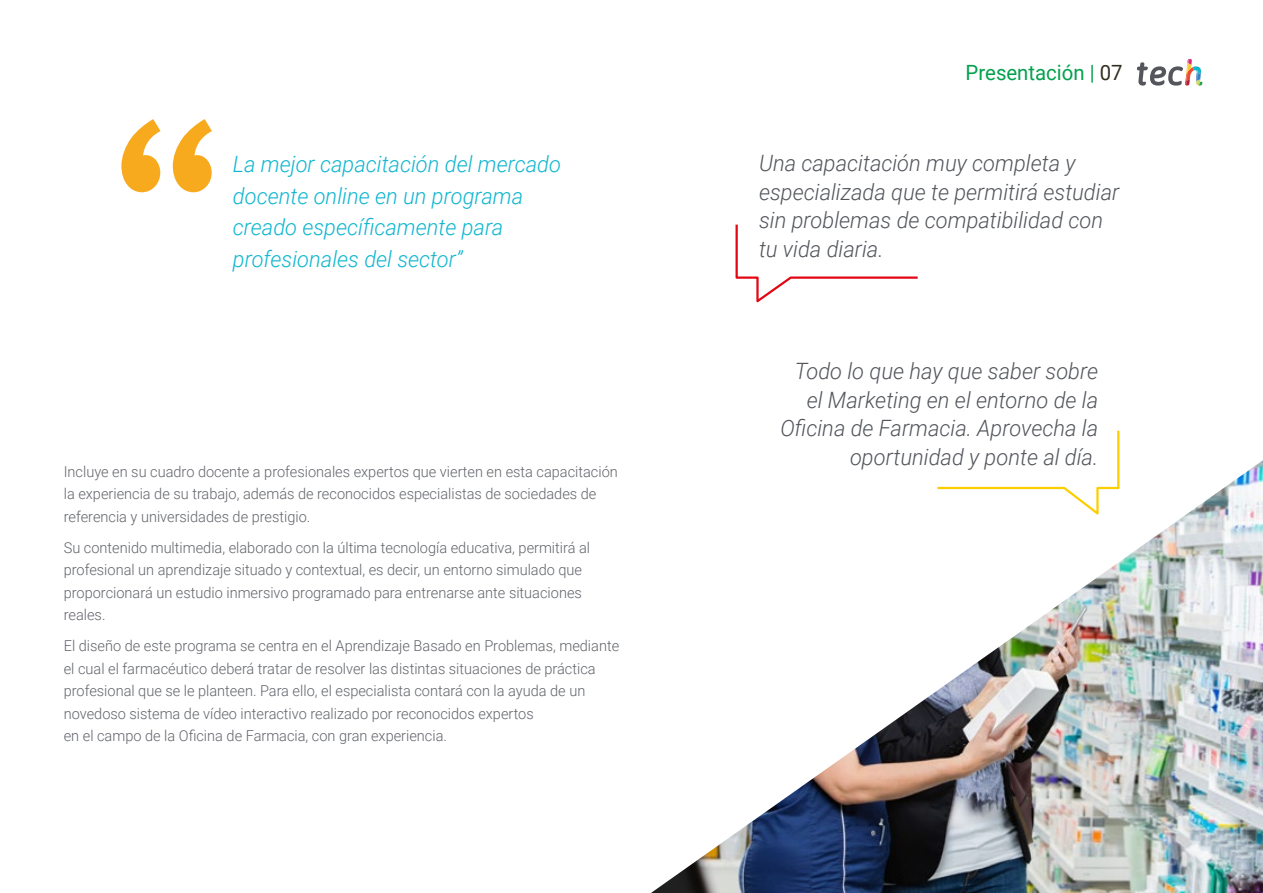
<style>
.page{position:relative;width:1263px;height:893px;background:#fff}
.page>*{position:absolute;margin:0;border:0;box-sizing:border-box;transform-origin:0 0}
.t1{font:italic 300 22.5px/28.5px "Roboto";color:#52555b;text-align:right}
.t2{font:italic 300 22.5px/31.5px "Roboto";color:#0fb6cf}
.t3{font:21px "Roboto";color:#04a14d}
.t4{font:300 15px/22.5px "Roboto";color:#61646a}
.s1{color:#312e20}
</style>
<div class="page">
<svg style="left:121px;top:119px;width:91px;height:73px"></svg>
<svg style="left:1117px;top:430px;width:3px;height:30px"></svg>
<img style="left:651px;top:460px;width:612px;height:433px">
<svg style="left:735px;top:224px;width:183px;height:79px"></svg>
<svg style="left:1137px;top:59px;width:65px;height:27px"></svg>
<h1 class="t2" style="left:233px;top:147px;width:330px">La mejor capacitación del mercado docente online en un programa creado específicamente para profesionales del sector”</h1>
<p class="t4" style="left:64px;top:460px;width:555px">Incluye en su cuadro docente a profesionales expertos que vierten en esta capacitación la experiencia de su trabajo, además de reconocidos especialistas de sociedades de referencia y universidades de prestigio.</p>
<p class="t4" style="left:64px;top:536px;width:528px">Su contenido multimedia, elaborado con la última tecnología educativa, permitirá al profesional un aprendizaje situado y contextual, es decir, un entorno simulado que proporcionará un estudio inmersivo programado para entrenarse ante situaciones reales.</p>
<p class="t4" style="left:64px;top:634px;width:557px">El diseño de este programa se centra en el Aprendizaje Basado en Problemas, mediante el cual el farmacéutico deberá tratar de resolver las distintas situaciones de práctica profesional que se le planteen. Para ello, el especialista contará con la ayuda de un novedoso sistema de vídeo interactivo realizado por reconocidos expertos<br>en el campo de la Oficina de Farmacia, con gran experiencia.</p>
<h2 class="t3" style="left:966px;top:57px;width:159px">Presentación | <span class="s1">07</span></h2>
<h1 class="t1" style="left:759px;top:148px;width:362px;text-align:left">Una capacitación muy completa y especializada que te permitirá estudiar sin problemas de compatibilidad con tu vida diaria.</h1>
<h1 class="t1" style="left:780px;top:356px;width:319px">Todo lo que hay que saber sobre el Marketing en el entorno de la<br>Oficina de Farmacia. Aprovecha la oportunidad y ponte al día.</h1>
</div>
